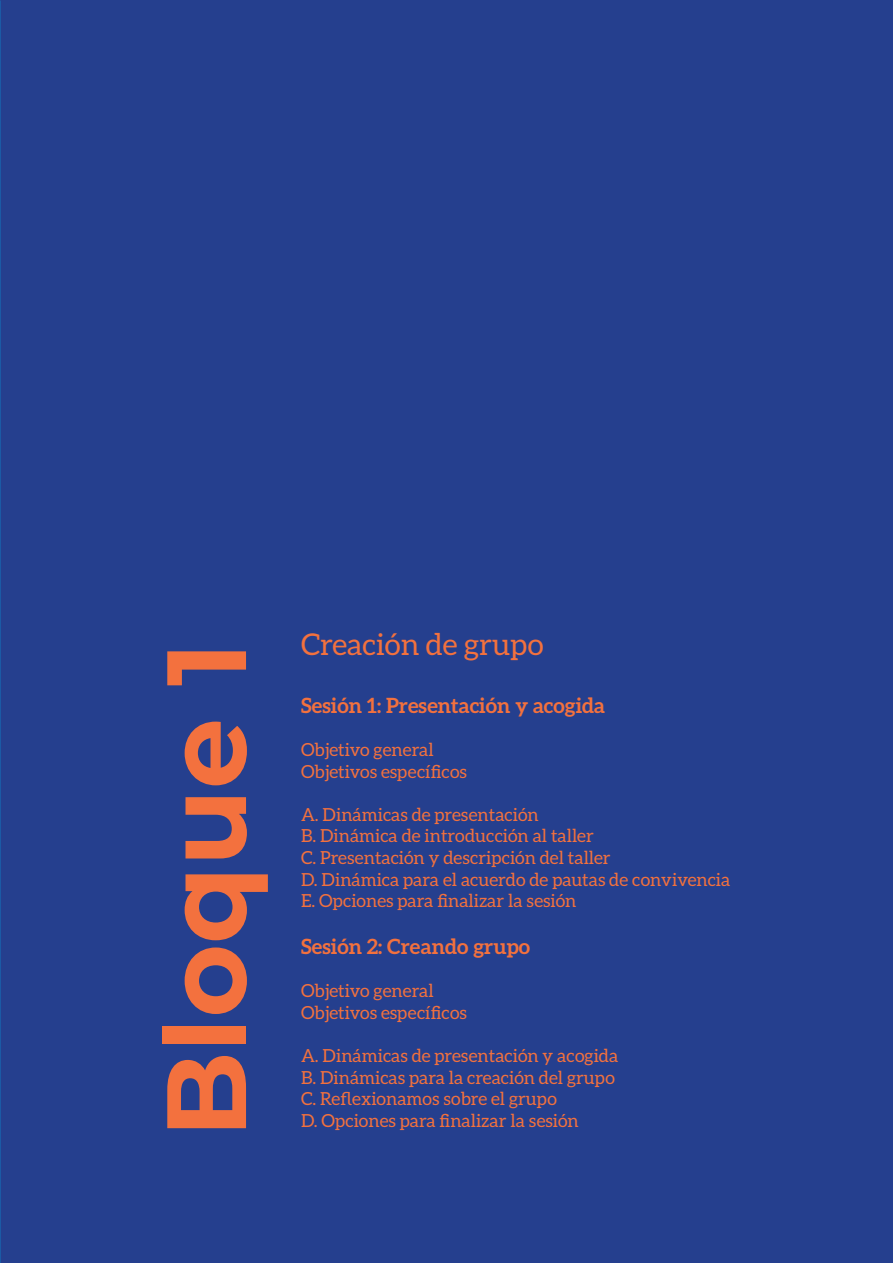
<style>
.page{position:relative;width:893px;height:1263px;background:#253f8e}
.page>*{position:absolute;margin:0;border:0;box-sizing:border-box;transform-origin:0 0}
.t1{font:700 112.5px "Montserrat";color:#f3713e}
.t2{font:30px "Aleo";color:#f3713e}
.t3{font:700 21px "Aleo";color:#f3713e}
.t4{font:18px/21.6px "Aleo";color:#f3713e}
</style>
<div class="page">
<h1 class="t1" style="left:125px;top:1137px;width:497px;rotate:-90deg">Bloque 1</h1>
<h2 class="t2" style="left:301px;top:627px;width:244px">Creación de grupo</h2>
<p class="t3" style="left:301px;top:693px;width:306px">Sesión 1: Presentación y acogida</p>
<p class="t4" style="left:301px;top:738px;width:167px">Objetivo general<br>Objetivos específicos</p>
<p class="t4" style="left:301px;top:803px;width:431px">A. Dinámicas de presentación<br>B. Dinámica de introducción al taller<br>C. Presentación y descripción del taller<br>D. Dinámica para el acuerdo de pautas de convivencia E. Opciones para finalizar la sesión</p>
<p class="t3" style="left:301px;top:934px;width:231px">Sesión 2: Creando grupo</p>
<p class="t4" style="left:301px;top:980px;width:167px">Objetivo general<br>Objetivos específicos</p>
<p class="t4" style="left:301px;top:1044px;width:319px">A. Dinámicas de presentación y acogida<br>B. Dinámicas para la creación del grupo<br>C. Reflexionamos sobre el grupo</p>
<p class="t4" style="left:301px;top:1109px;width:279px">D. Opciones para finalizar la sesión</p>
</div>
